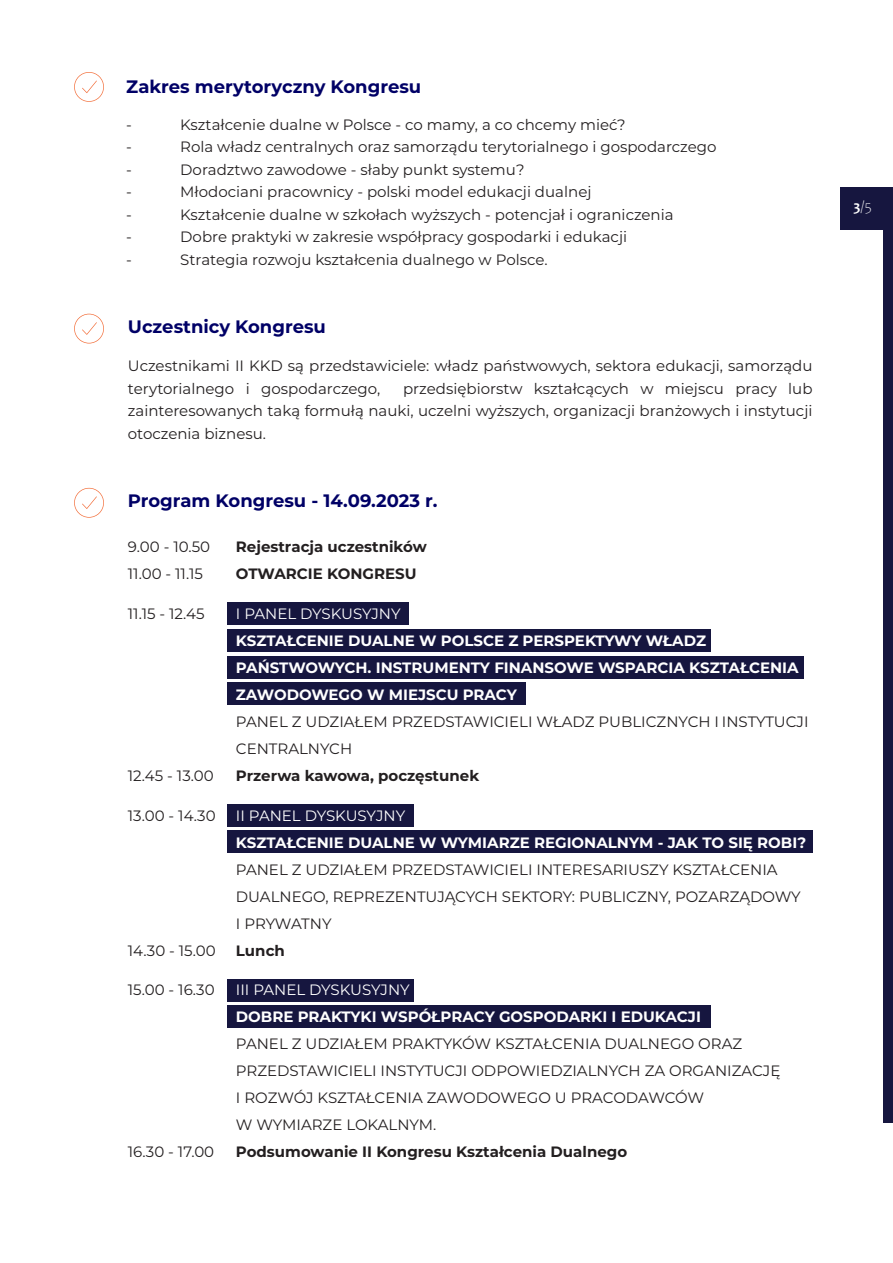
<style>
.page{position:relative;width:893px;height:1263px;background:#fff}
.page>*{position:absolute;margin:0;border:0;box-sizing:border-box;transform-origin:0 0}
.t1{font:700 18px "Montserrat";color:#006}
.t2{font:15px/27px "Montserrat";color:#231f20}
.t3{font:700 15px "Montserrat";color:#fff}
.t4{font:700 15px "Montserrat";color:#231f20}
.t5{font:15px "Montserrat";color:#fff}
.t6{font:300 15px "Candara";color:#fff}
.s1{font-weight:700}
</style>
<div class="page">
<div style="left:227px;top:603px;width:181px;height:22px;background:#16163f"></div>
<div style="left:227px;top:629px;width:483px;height:23px;background:#16163f"></div>
<div style="left:227px;top:656px;width:577px;height:22px;background:#16163f"></div>
<div style="left:227px;top:683px;width:299px;height:22px;background:#16163f"></div>
<div style="left:227px;top:804px;width:187px;height:22px;background:#16163f"></div>
<div style="left:227px;top:979px;width:187px;height:22px;background:#16163f"></div>
<div style="left:227px;top:1006px;width:483px;height:22px;background:#16163f"></div>
<div style="left:227px;top:831px;width:585px;height:22px;background:#16163f"></div>
<svg style="left:74px;top:314px;width:30px;height:29px"></svg>
<svg style="left:74px;top:488px;width:30px;height:30px"></svg>
<div style="left:883px;top:187px;width:10px;height:935px;background:#16163f"></div>
<div style="left:840px;top:187px;width:43px;height:43px;background:#16163f"></div>
<svg style="left:74px;top:72px;width:30px;height:30px"></svg>
<p class="t1" style="left:126px;top:73px;width:297px">Zakres merytoryczny Kongresu</p>
<p class="t2" style="left:126px;top:110px;width:7px">-</p>
<p class="t2" style="left:180px;top:110px;width:447px">Kształcenie dualne w Polsce - co mamy, a co chcemy mieć?</p>
<p class="t2" style="left:126px;top:133px;width:7px">-</p>
<p class="t2" style="left:180px;top:133px;width:538px">Rola władz centralnych oraz samorządu terytorialnego i gospodarczego</p>
<p class="t2" style="left:126px;top:155px;width:7px">-</p>
<p class="t2" style="left:180px;top:155px;width:346px">Doradztwo zawodowe - słaby punkt systemu?</p>
<p class="t2" style="left:126px;top:178px;width:7px">-</p>
<p class="t2" style="left:180px;top:178px;width:413px">Młodociani pracownicy - polski model edukacji dualnej</p>
<p class="t2" style="left:126px;top:200px;width:7px">-</p>
<p class="t2" style="left:180px;top:200px;width:495px">Kształcenie dualne w szkołach wyższych - potencjał i ograniczenia</p>
<p class="t2" style="left:126px;top:223px;width:7px">-</p>
<p class="t2" style="left:180px;top:223px;width:448px">Dobre praktyki w zakresie współpracy gospodarki i edukacji</p>
<p class="t2" style="left:126px;top:245px;width:7px">-</p>
<p class="t2" style="left:180px;top:245px;width:369px">Strategia rozwoju kształcenia dualnego w Polsce.</p>
<p class="t1" style="left:128px;top:314px;width:200px">Uczestnicy Kongresu</p>
<p class="t2" style="left:128px;top:354px;width:686px;line-height:22.5px">Uczestnikami II KKD są przedstawiciele: władz państwowych, sektora edukacji, samorządu terytorialnego i gospodarczego,</p>
<p class="t2" style="left:128px;top:376px;width:686px;line-height:22.5px;text-align:justify;text-indent:275px">przedsiębiorstw kształcących w miejscu pracy lub zainteresowanych taką formułą nauki, uczelni wyższych, organizacji branżowych i instytucji otoczenia biznesu.</p>
<p class="t1" style="left:128px;top:488px;width:311px">Program Kongresu - 14.09.2023 r.</p>
<p class="t2" style="left:128px;top:533px;width:84px">9.00 - 10.50</p>
<p class="t4" style="left:236px;top:536px;width:192px">Rejestracja uczestników</p>
<p class="t2" style="left:128px;top:560px;width:77px">11.00 - 11.15</p>
<p class="t4" style="left:236px;top:563px;width:182px">OTWARCIE KONGRESU</p>
<p class="t2" style="left:128px;top:599px;width:78px">11.15 - 12.45</p>
<p class="t5" style="left:236px;top:603px;width:166px">I PANEL DYSKUSYJNY</p>
<p class="t3" style="left:236px;top:630px;width:472px">KSZTAŁCENIE DUALNE W POLSCE Z PERSPEKTYWY WŁADZ</p>
<p class="t3" style="left:236px;top:657px;width:564px">PAŃSTWOWYCH. INSTRUMENTY FINANSOWE WSPARCIA KSZTAŁCENIA</p>
<p class="t3" style="left:236px;top:684px;width:283px">ZAWODOWEGO W MIEJSCU PRACY</p>
<p class="t2" style="left:236px;top:707px;width:574px">PANEL Z UDZIAŁEM PRZEDSTAWICIELI WŁADZ PUBLICZNYCH I INSTYTUCJI<br>CENTRALNYCH</p>
<p class="t2" style="left:128px;top:761px;width:87px">12.45 - 13.00</p>
<p class="t4" style="left:236px;top:765px;width:245px">Przerwa kawowa, poczęstunek</p>
<p class="t2" style="left:128px;top:801px;width:89px">13.00 - 14.30</p>
<p class="t5" style="left:236px;top:805px;width:171px">II PANEL DYSKUSYJNY</p>
<p class="t3" style="left:236px;top:831px;width:572px">KSZTAŁCENIE DUALNE W WYMIARZE REGIONALNYM - JAK TO SIĘ ROBI?</p>
<p class="t2" style="left:236px;top:855px;width:566px">PANEL Z UDZIAŁEM PRZEDSTAWICIELI INTERESARIUSZY KSZTAŁCENIA<br>DUALNEGO, REPREZENTUJĄCYCH SEKTORY: PUBLICZNY, POZARZĄDOWY</p>
<p class="t2" style="left:236px;top:909px;width:97px">I PRYWATNY</p>
<p class="t2" style="left:128px;top:936px;width:89px">14.30 - 15.00</p>
<p class="t4" style="left:236px;top:939px;width:50px">Lunch</p>
<p class="t2" style="left:128px;top:976px;width:88px">15.00 - 16.30</p>
<p class="t5" style="left:236px;top:980px;width:175px">III PANEL DYSKUSYJNY</p>
<p class="t3" style="left:236px;top:1006px;width:467px">DOBRE PRAKTYKI WSPÓŁPRACY GOSPODARKI I EDUKACJI</p>
<p class="t2" style="left:236px;top:1030px;width:546px">PANEL Z UDZIAŁEM PRAKTYKÓW KSZTAŁCENIA DUALNEGO ORAZ<br>PRZEDSTAWICIELI INSTYTUCJI ODPOWIEDZIALNYCH ZA ORGANIZACJĘ</p>
<p class="t2" style="left:236px;top:1084px;width:470px">I ROZWÓJ KSZTAŁCENIA ZAWODOWEGO U PRACODAWCÓW</p>
<p class="t2" style="left:236px;top:1111px;width:202px">W WYMIARZE LOKALNYM.</p>
<p class="t2" style="left:128px;top:1138px;width:88px">16.30 - 17.00</p>
<p class="t4" style="left:236px;top:1141px;width:393px">Podsumowanie II Kongresu Kształcenia Dualnego</p>
<p class="t6" style="left:853px;top:197px;width:20px"><span class="s1">3</span>/5</p>
</div>
